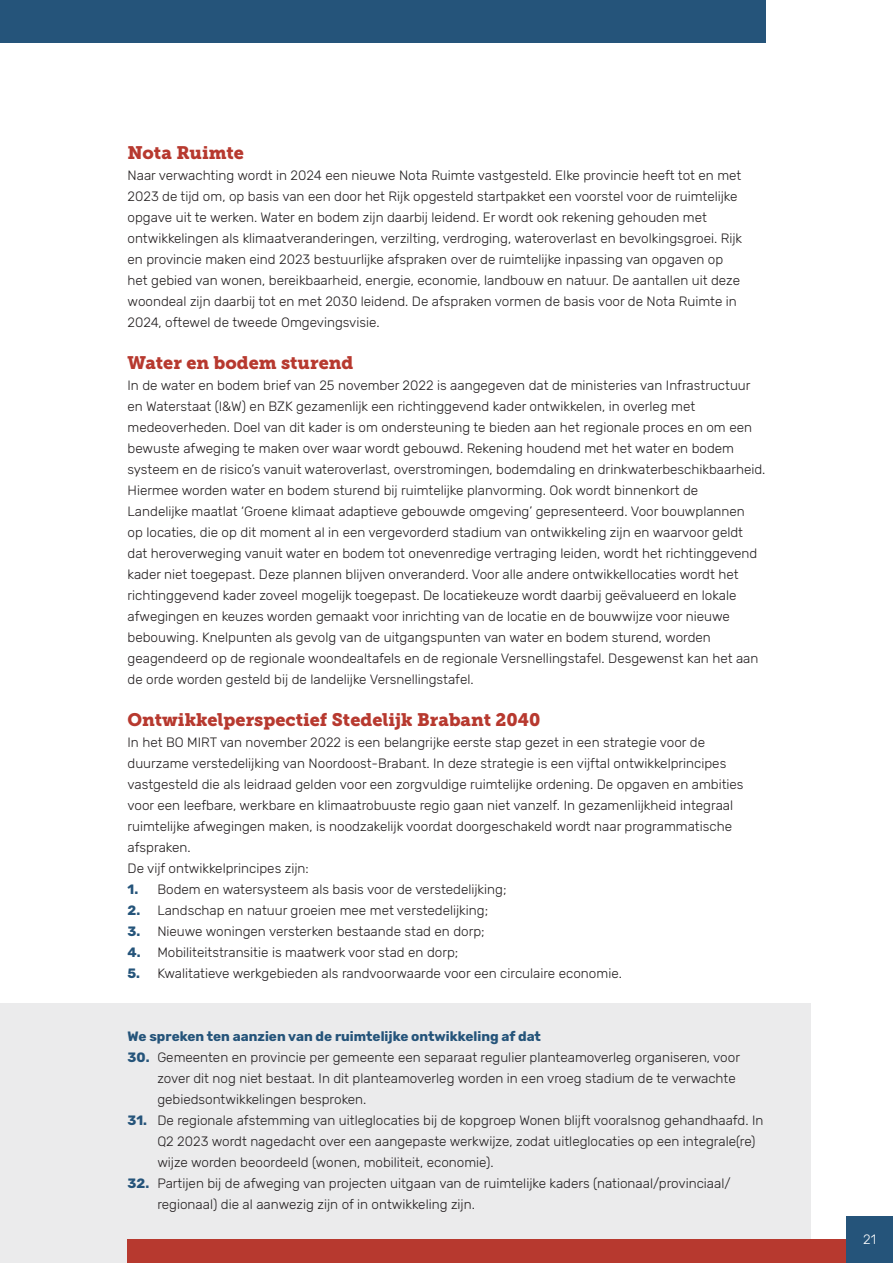
<style>
.page{position:relative;width:893px;height:1263px;background:#fff}
.page>*{position:absolute;margin:0;border:0;box-sizing:border-box;transform-origin:0 0}
.t1{font:18px "Museo Slab 900";color:#b7392f}
.BODYTEKST{font:300 13.5px/21px "Rubik";color:#231f20}
.t2{font:700 13.5px "Rubik";color:#25547a}
.t3{font:300 13.5px "Rubik";color:#fff}
.s1{font-weight:700;color:#25547a}
</style>
<div class="page">
<div style="left:0;top:1003px;width:810px;height:260px;background:#ebebec"></div>
<div style="left:0;top:0;width:765px;height:43px;background:#25547a"></div>
<div style="left:128px;top:1239px;width:765px;height:24px;background:#b7392f"></div>
<div style="left:846px;top:1216px;width:47px;height:47px;background:#25547a"></div>
<h3 class="t1" style="left:128px;top:142px;width:118px">Nota Ruimte</h3>
<h3 class="BODYTEKST" style="left:128px;top:165px;width:616px">Naar verwachting wordt in 2024 een nieuwe Nota Ruimte vastgesteld. Elke provincie heeft tot en met 2023 de tijd om, op basis van een door het Rijk opgesteld startpakket een voorstel voor de ruimtelijke opgave uit te werken. Water en bodem zijn daarbij leidend. Er wordt ook rekening gehouden met ontwikkelingen als klimaatveranderingen, verzilting, verdroging, wateroverlast en bevolkingsgroei. Rijk en provincie maken eind 2023 bestuurlijke afspraken over de ruimtelijke inpassing van opgaven op het gebied van wonen, bereikbaarheid, energie, economie, landbouw en natuur. De aantallen uit deze woondeal zijn daarbij tot en met 2030 leidend. De afspraken vormen de basis voor de Nota Ruimte in 2024, oftewel de tweede Omgevingsvisie.</h3>
<h3 class="t1" style="left:128px;top:352px;width:227px">Water en bodem sturend</h3>
<h3 class="BODYTEKST" style="left:128px;top:375px;width:639px">In de water en bodem brief van 25 november 2022 is aangegeven dat de ministeries van Infrastructuur en Waterstaat (I&amp;W) en BZK gezamenlijk een richtinggevend kader ontwikkelen, in overleg met medeoverheden. Doel van dit kader is om ondersteuning te bieden aan het regionale proces en om een bewuste afweging te maken over waar wordt gebouwd. Rekening houdend met het water en bodem systeem en de risico’s vanuit wateroverlast, overstromingen, bodemdaling en drinkwaterbeschikbaarheid.<br>Hiermee worden water en bodem sturend bij ruimtelijke planvorming. Ook wordt binnenkort de<br>Landelijke maatlat ‘Groene klimaat adaptieve gebouwde omgeving’ gepresenteerd. Voor bouwplannen<br>op locaties, die op dit moment al in een vergevorderd stadium van ontwikkeling zijn en waarvoor geldt dat heroverweging vanuit water en bodem tot onevenredige vertraging leiden, wordt het richtinggevend kader niet toegepast. Deze plannen blijven onveranderd. Voor alle andere ontwikkellocaties wordt het richtinggevend kader zoveel mogelijk toegepast. De locatiekeuze wordt daarbij geëvalueerd en lokale afwegingen en keuzes worden gemaakt voor inrichting van de locatie en de bouwwijze voor nieuwe bebouwing. Knelpunten als gevolg van de uitgangspunten van water en bodem sturend, worden geagendeerd op de regionale woondealtafels en de regionale Versnellingstafel. Desgewenst kan het aan de orde worden gesteld bij de landelijke Versnellingstafel.</h3>
<h3 class="t1" style="left:128px;top:709px;width:414px">Ontwikkelperspectief Stedelijk Brabant 2040</h3>
<h3 class="BODYTEKST" style="left:128px;top:732px;width:617px">In het BO MIRT van november 2022 is een belangrijke eerste stap gezet in een strategie voor de duurzame verstedelijking van Noordoost-Brabant. In deze strategie is een vijftal ontwikkelprincipes vastgesteld die als leidraad gelden voor een zorgvuldige ruimtelijke ordening. De opgaven en ambities voor een leefbare, werkbare en klimaatrobuuste regio gaan niet vanzelf. In gezamenlijkheid integraal ruimtelijke afwegingen maken, is noodzakelijk voordat doorgeschakeld wordt naar programmatische afspraken.</h3>
<p class="BODYTEKST" style="left:128px;top:858px;width:183px">De vijf ontwikkelprincipes zijn:</p>
<p class="BODYTEKST" style="left:128px;top:879px;width:380px"><span class="s1">1.</span> Bodem en watersysteem als basis voor de verstedelijking;</p>
<p class="BODYTEKST" style="left:128px;top:900px;width:362px"><span class="s1">2.</span> Landschap en natuur groeien mee met verstedelijking;</p>
<p class="BODYTEKST" style="left:128px;top:921px;width:359px"><span class="s1">3.</span> Nieuwe woningen versterken bestaande stad en dorp;</p>
<p class="BODYTEKST" style="left:128px;top:942px;width:332px"><span class="s1">4.</span> Mobiliteitstransitie is maatwerk voor stad en dorp;</p>
<p class="BODYTEKST" style="left:128px;top:963px;width:496px"><span class="s1">5.</span> Kwalitatieve werkgebieden als randvoorwaarde voor een circulaire economie.</p>
<h4 class="t2" style="left:128px;top:1028px;width:415px">We spreken ten aanzien van de ruimtelijke ontwikkeling af dat</h4>
<p class="BODYTEKST" style="left:157px;top:1047px;width:584px;text-indent:-30px"><span class="s1">30.</span> Gemeenten en provincie per gemeente een separaat regulier planteamoverleg organiseren, voor zover dit nog niet bestaat. In dit planteamoverleg worden in een vroeg stadium de te verwachte gebiedsontwikkelingen besproken.</p>
<p class="BODYTEKST" style="left:157px;top:1110px;width:608px;text-indent:-30px"><span class="s1">31.</span> De regionale afstemming van uitleglocaties bij de kopgroep Wonen blijft vooralsnog gehandhaafd. In<br>Q2 2023 wordt nagedacht over een aangepaste werkwijze, zodat uitleglocaties op een integrale(re) wijze worden beoordeeld (wonen, mobiliteit, economie).</p>
<p class="BODYTEKST" style="left:157px;top:1173px;width:575px;text-indent:-30px"><span class="s1">32.</span> Partijen bij de afweging van projecten uitgaan van de ruimtelijke kaders (nationaal/provinciaal/ regionaal) die al aanwezig zijn of in ontwikkeling zijn.</p>
<p class="t3" style="left:863px;top:1232px;width:14px">21</p>
</div>
